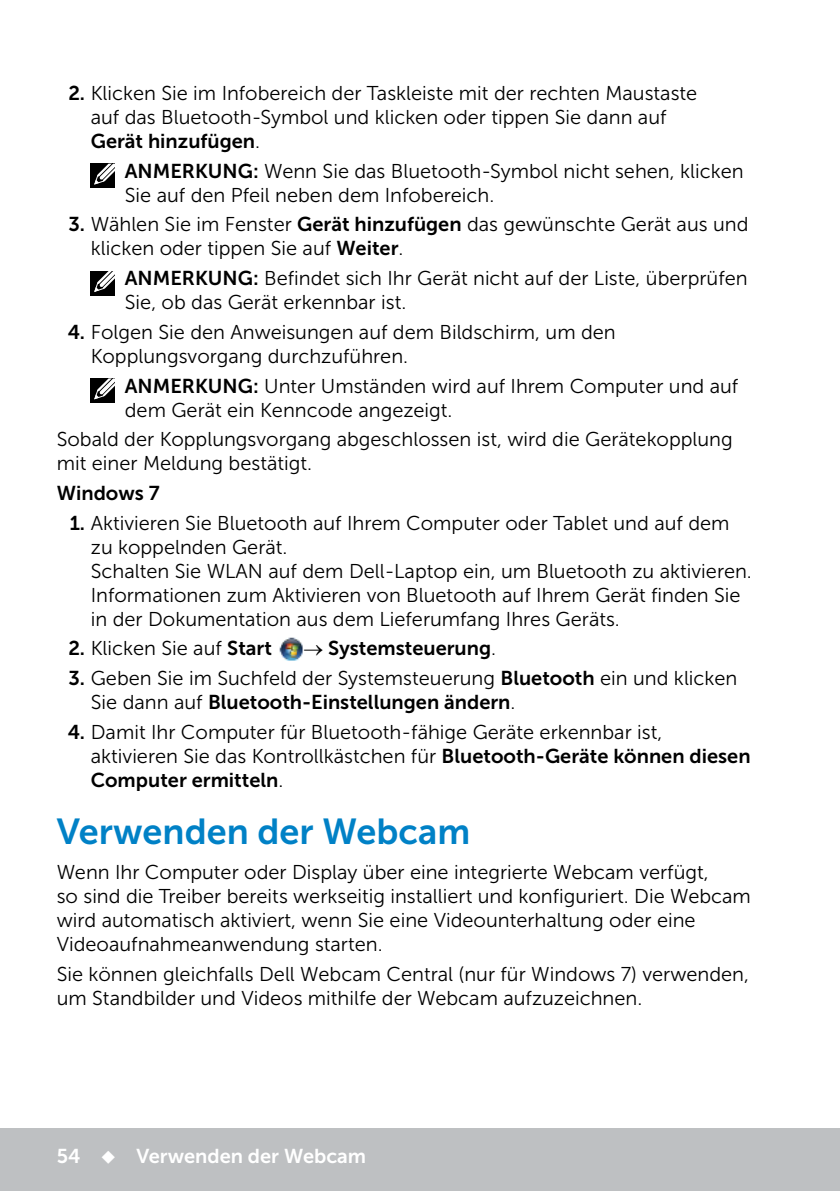
<style>
.page{position:relative;width:840px;height:1191px;background:#fff}
.page>*{position:absolute;margin:0;border:0;box-sizing:border-box;transform-origin:0 0}
.Head1{font:36px "Museo Sans For Dell 700";color:#0081c6}
.Paragraph{font:20px/24px "Museo Sans For Dell 300";color:#000}
.Note_indent{font:20px/24px "Museo Sans For Dell 300";color:#000}
.Paragraph-2{font:20px "Museo Sans For Dell 700";color:#000}
.t1{font:20px "Museo Sans For Dell 700";color:#fff}
.s1{font-family:"Museo Sans For Dell 700"}
.s2{font-family:"Museo Sans For Dell 300"}
</style>
<div class="page">
<div style="left:0;top:1128px;width:839px;height:63px;background:#bec0c2"></div>
<img style="left:279px;top:637px;width:24px;height:24px">
<div style="left:91px;top:164px;width:24px;height:24px;background:#000"></div>
<svg style="left:94px;top:164px;width:21px;height:21px"></svg>
<div style="left:91px;top:271px;width:24px;height:24px;background:#000"></div>
<svg style="left:94px;top:271px;width:21px;height:21px"></svg>
<div style="left:91px;top:378px;width:24px;height:25px;background:#000"></div>
<svg style="left:94px;top:378px;width:21px;height:22px"></svg>
<p class="Paragraph" style="left:91px;top:81px;width:607px;text-indent:-22px"><span class="s1">2.</span> Klicken Sie im Infobereich der Taskleiste mit der rechten Maustaste auf das Bluetooth-Symbol und klicken oder tippen Sie dann auf<br><span class="s1">Gerät hinzufügen</span>.</p>
<p class="Note_indent" style="left:125px;top:159px;width:620px"><span class="s1">ANMERKUNG:</span> Wenn Sie das Bluetooth-Symbol nicht sehen, klicken<br>Sie auf den Pfeil neben dem Infobereich.</p>
<p class="Paragraph" style="left:91px;top:213px;width:658px;text-indent:-22px"><span class="s1">3.</span> Wählen Sie im Fenster <span class="s1">Gerät hinzufügen</span> das gewünschte Gerät aus und klicken oder tippen Sie auf <span class="s1">Weiter</span>.</p>
<p class="Note_indent" style="left:125px;top:266px;width:624px"><span class="s1">ANMERKUNG:</span> Befindet sich Ihr Gerät nicht auf der Liste, überprüfen<br>Sie, ob das Gerät erkennbar ist.</p>
<p class="Paragraph" style="left:91px;top:320px;width:526px;text-indent:-23px"><span class="s1">4.</span> Folgen Sie den Anweisungen auf dem Bildschirm, um den<br>Kopplungsvorgang durchzuführen.</p>
<p class="Note_indent" style="left:125px;top:374px;width:614px"><span class="s1">ANMERKUNG:</span> Unter Umständen wird auf Ihrem Computer und auf dem Gerät ein Kenncode angezeigt.</p>
<p class="Paragraph" style="left:57px;top:427px;width:677px">Sobald der Kopplungsvorgang abgeschlossen ist, wird die Gerätekopplung mit einer Meldung bestätigt.</p>
<p class="Paragraph-2" style="left:57px;top:482px;width:104px">Windows 7</p>
<p class="Paragraph" style="left:91px;top:511px;width:662px;text-indent:-21px"><span class="s1">1.</span> Aktivieren Sie Bluetooth auf Ihrem Computer oder Tablet und auf dem zu koppelnden Gerät.<br>Schalten Sie WLAN auf dem Dell-Laptop ein, um Bluetooth zu aktivieren.<br>Informationen zum Aktivieren von Bluetooth auf Ihrem Gerät finden Sie in der Dokumentation aus dem Lieferumfang Ihres Geräts.</p>
<p class="Paragraph" style="left:68px;top:636px;width:205px"><span class="s1">2.</span> Klicken Sie auf <span class="s1">Start</span></p>
<p class="Paragraph-2" style="left:303px;top:637px;width:194px">→ Systemsteuerung<span class="s2">.</span></p>
<p class="Paragraph" style="left:91px;top:666px;width:647px;text-indent:-22px"><span class="s1">3.</span> Geben Sie im Suchfeld der Systemsteuerung <span class="s1">Bluetooth</span> ein und klicken<br>Sie dann auf <span class="s1">Bluetooth-Einstellungen ändern</span>.</p>
<p class="Paragraph" style="left:91px;top:720px;width:661px;text-indent:-23px"><span class="s1">4.</span> Damit Ihr Computer für Bluetooth-fähige Geräte erkennbar ist, aktivieren Sie das Kontrollkästchen für <span class="s1">Bluetooth-Geräte können diesen<br>Computer ermitteln</span>.</p>
<p class="Head1" style="left:57px;top:811px;width:415px">Verwenden der Webcam</p>
<p class="Paragraph" style="left:57px;top:860px;width:695px">Wenn Ihr Computer oder Display über eine integrierte Webcam verfügt,<br>so sind die Treiber bereits werkseitig installiert und konfiguriert. Die Webcam wird automatisch aktiviert, wenn Sie eine Videounterhaltung oder eine Videoaufnahmeanwendung starten.</p>
<p class="Paragraph" style="left:57px;top:962px;width:693px">Sie können gleichfalls Dell Webcam Central (nur für Windows 7) verwenden, um Standbilder und Videos mithilfe der Webcam aufzuzeichnen.</p>
<p class="t1" style="left:57px;top:1144px;width:311px">54 ◆ Verwenden der Webcam</p>
</div>
